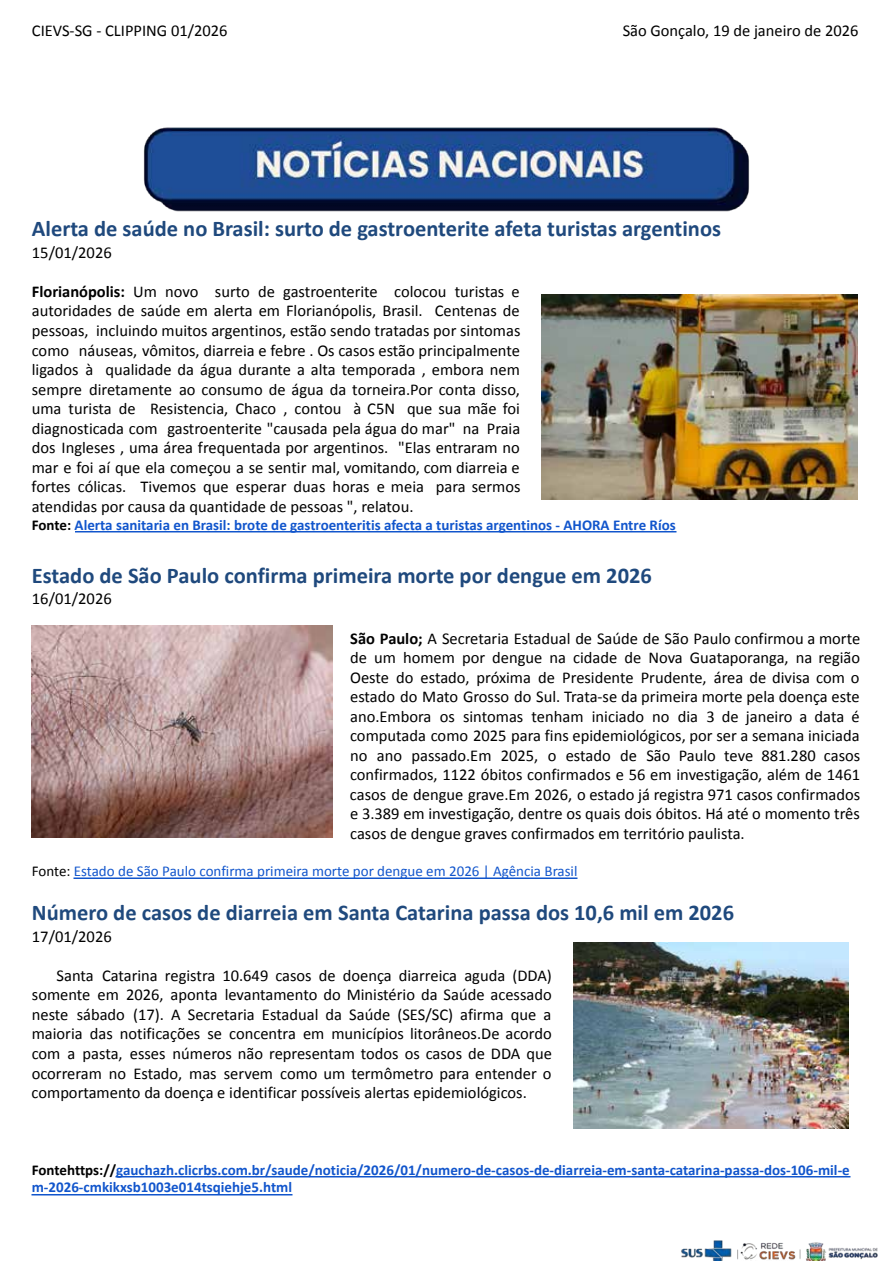
<style>
.page{position:relative;width:894px;height:1263px;background:#fff}
.page>*{position:absolute;margin:0;border:0;box-sizing:border-box;transform-origin:0 0}
.t1{font:700 22.5px "Calibri";color:#1f497d}
.t2{font:16.5px/19.5px "Calibri";color:#000;text-align:justify}
.t3{font:700 15px/17.7px "Calibri";color:#15c}
.t4{font:15px "Calibri";color:#15c}
.s1{font-weight:700}
.s2{color:#000}
</style>
<div class="page">
<hr style="left:75px;top:531px;width:601px;height:1px;background:#15c">
<hr style="left:74px;top:877px;width:504px;height:2px;background:#15c">
<hr style="left:116px;top:1176px;width:734px;height:1px;background:#15c">
<hr style="left:32px;top:1194px;width:260px;height:2px;background:#15c">
<img style="left:143px;top:127px;width:607px;height:85px">
<img style="left:542px;top:295px;width:316px;height:204px">
<img style="left:32px;top:625px;width:300px;height:213px">
<img style="left:573px;top:943px;width:276px;height:185px">
<img style="left:681px;top:1240px;width:197px;height:21px">
<p class="t2" style="left:32px;top:21px;width:197px">CIEVS-SG - CLIPPING 01/2026</p>
<p class="t2" style="left:623px;top:21px;width:237px">São Gonçalo, 19 de janeiro de 2026</p>
<h1 class="t1" style="left:32px;top:217px;width:691px">Alerta de saúde no Brasil: surto de gastroenterite afeta turistas argentinos</h1>
<p class="t2" style="left:32px;top:243px;width:81px">15/01/2026</p>
<p class="t2" style="left:32px;top:282px;width:490px"><span class="s1">Florianópolis:</span> Um novo surto de gastroenterite colocou turistas e autoridades de saúde em alerta em Florianópolis, Brasil. Centenas de pessoas, incluindo muitos argentinos, estão sendo tratadas por sintomas como náuseas, vômitos, diarreia e febre . Os casos estão principalmente ligados à qualidade da água durante a alta temporada , embora nem sempre diretamente ao consumo de água da torneira.Por conta disso, uma turista de Resistencia, Chaco , contou à C5N que sua mãe foi diagnosticada com gastroenterite "causada pela água do mar" na Praia dos Ingleses , uma área frequentada por argentinos. "Elas entraram no mar e foi aí que ela começou a se sentir mal, vomitando, com diarreia e fortes cólicas. Tivemos que esperar duas horas e meia para sermos atendidas por causa da quantidade de pessoas ", relatou.</p>
<p class="t3" style="left:32px;top:516px;width:645px"><span class="s2">Fonte:</span> Alerta sanitaria en Brasil: brote de gastroenteritis afecta a turistas argentinos - AHORA Entre Ríos</p>
<h1 class="t1" style="left:32px;top:563px;width:622px">Estado de São Paulo confirma primeira morte por dengue em 2026</h1>
<p class="t2" style="left:32px;top:589px;width:81px">16/01/2026</p>
<p class="t2" style="left:350px;top:628px;width:512px"><span class="s1">São Paulo;</span> A Secretaria Estadual de Saúde de São Paulo confirmou a morte de um homem por dengue na cidade de Nova Guataporanga, na região Oeste do estado, próxima de Presidente Prudente, área de divisa com o estado do Mato Grosso do Sul. Trata-se da primeira morte pela doença este ano.Embora os sintomas tenham iniciado no dia 3 de janeiro a data é computada como 2025 para fins epidemiológicos, por ser a semana iniciada no ano passado.Em 2025, o estado de São Paulo teve 881.280 casos confirmados, 1122 óbitos confirmados e 56 em investigação, além de 1461 casos de dengue grave.Em 2026, o estado já registra 971 casos confirmados e 3.389 em investigação, dentre os quais dois óbitos. Há até o momento três casos de dengue graves confirmados em território paulista.</p>
<p class="t4" style="left:32px;top:864px;width:547px"><span class="s2">Fonte:</span> Estado de São Paulo confirma primeira morte por dengue em 2026 | Agência Brasil</p>
<h1 class="t1" style="left:32px;top:901px;width:704px">Número de casos de diarreia em Santa Catarina passa dos 10,6 mil em 2026</h1>
<p class="t2" style="left:32px;top:927px;width:81px">17/01/2026</p>
<p class="t2" style="left:32px;top:966px;width:522px;text-indent:25px">Santa Catarina registra 10.649 casos de doença diarreica aguda (DDA) somente em 2026, aponta levantamento do Ministério da Saúde acessado neste sábado (17). A Secretaria Estadual da Saúde (SES/SC) afirma que a maioria das notificações se concentra em municípios litorâneos.De acordo com a pasta, esses números não representam todos os casos de DDA que ocorreram no Estado, mas servem como um termômetro para entender o comportamento da doença e identificar possíveis alertas epidemiológicos.</p>
<p class="t3" style="left:32px;top:1161px;width:820px"><span class="s2">Fontehttps://</span>gauchazh.clicrbs.com.br/saude/noticia/2026/01/numero-de-casos-de-diarreia-em-santa-catarina-passa-dos-106-mil-e m-2026-cmkikxsb1003e014tsqiehje5.html</p>
</div>
